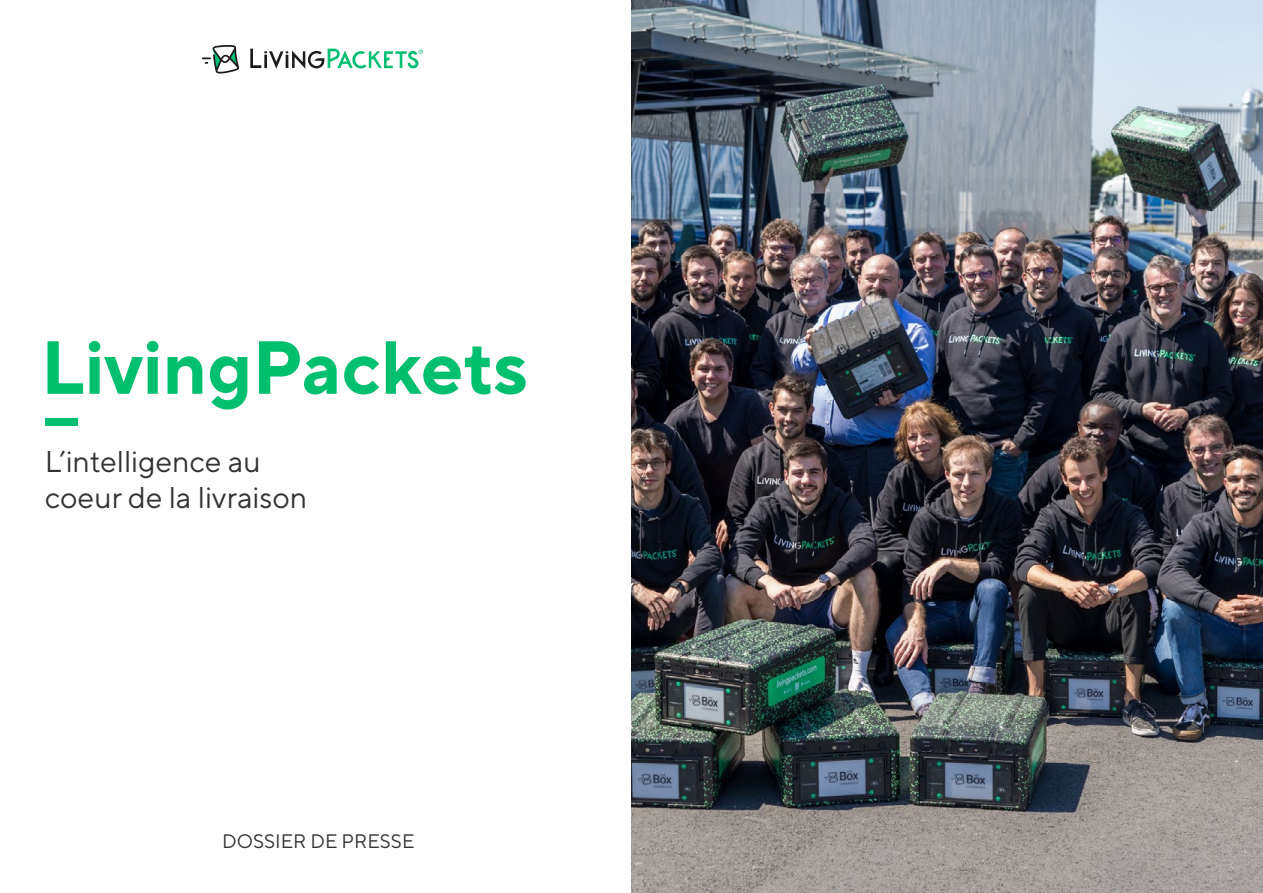
<style>
.page{position:relative;width:1263px;height:893px;background:#fff}
.page>*{position:absolute;margin:0;border:0;box-sizing:border-box;transform-origin:0 0}
.t1{font:700 75px "TT Norms Pro";color:#00bf6f}
.t2{font:30px/36px "TT Norms Pro";color:#333}
.t3{font:19.5px "TT Norms Pro";color:#333}
</style>
<div class="page">
<img style="left:631px;top:0;width:632px;height:893px">
<svg style="left:202px;top:45px;width:37px;height:29px"></svg>
<svg style="left:250px;top:49px;width:173px;height:20px"></svg>
<div style="left:45px;top:419px;width:33px;height:7px;background:#00bf6f"></div>
<h1 class="t1" style="left:41px;top:318px;width:488px">LivingPackets</h1>
<p class="t2" style="left:45px;top:442px;width:264px">L’intelligence au coeur de la livraison</p>
<p class="t3" style="left:222px;top:829px;width:194px">DOSSIER DE PRESSE</p>
</div>
